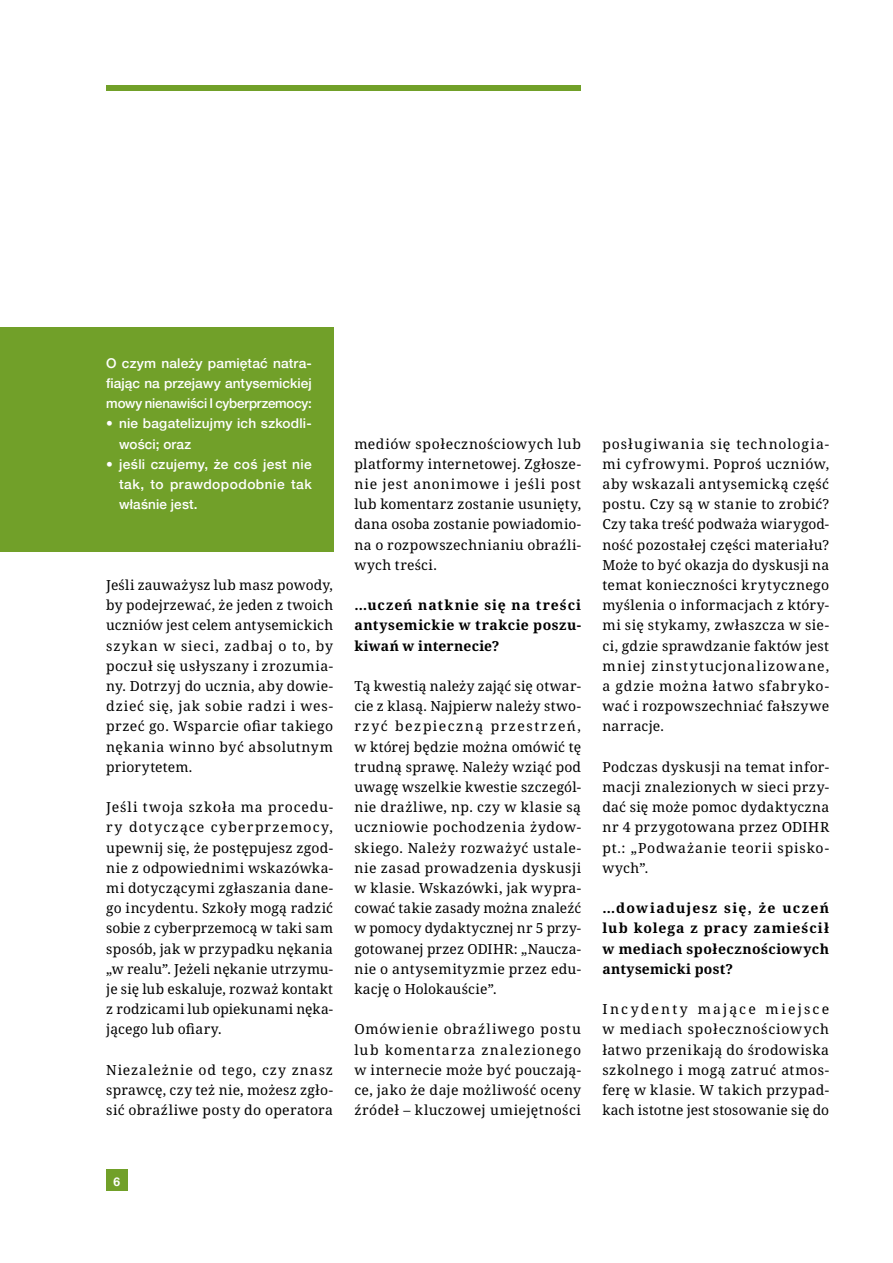
<style>
.page{position:relative;width:893px;height:1263px;background:#fff}
.page>*{position:absolute;margin:0;border:0;box-sizing:border-box;transform-origin:0 0}
.t1{font:13.8px/20.2px "Noto Serif";letter-spacing:.025em;color:#000;text-align:justify}
.t2{font:700 13.8px/20.2px "Noto Serif";letter-spacing:.035em;color:#000;text-align:justify}
.t3{font:500 13.5px/20.2px "Helvetica Neue";letter-spacing:.015em;color:#fff;text-align:justify}
.t4{font:700 12px "Helvetica Neue";color:#fff}
</style>
<div class="page">
<div style="left:106px;top:1169px;width:22px;height:22px;background:#71a029"></div>
<div style="left:106px;top:85px;width:475px;height:5px;background:#71a029"></div>
<div style="left:0;top:327px;width:333px;height:225px;background:#71a029"></div>
<p class="t3" style="left:106px;top:352px;width:207px">O czym należy pamiętać natra&shy;fiając na przejawy antysemickiej mowy nienawiści I cyberprzemocy:</p>
<p class="t3" style="left:119px;top:412px;width:194px;text-indent:-13px">• nie bagatelizujmy ich szkodli&shy;wości; oraz</p>
<p class="t3" style="left:119px;top:453px;width:194px;text-indent:-13px">• jeśli czujemy, że coś jest nie tak, to prawdopodobnie tak właśnie jest.</p>
<p class="t1" style="left:106px;top:575px;width:228px">Jeśli zauważysz lub masz powody, by podejrzewać, że jeden z twoich uczniów jest celem antysemickich szykan w sieci, zadbaj o to, by poczuł się usłyszany i zrozumia&shy;ny. Dotrzyj do ucznia, aby dowie&shy;dzieć się, jak sobie radzi i wes&shy;przeć go. Wsparcie ofiar takiego nękania winno być absolutnym priorytetem.</p>
<p class="t1" style="left:106px;top:797px;width:228px">Jeśli twoja szkoła ma procedu&shy;ry dotyczące cyberprzemocy, upewnij się, że postępujesz zgod&shy;nie z odpowiednimi wskazówka&shy;mi dotyczącymi zgłaszania dane&shy;go incydentu. Szkoły mogą radzić sobie z cyberprzemocą w taki sam sposób, jak w przypadku nękania „w realu”. Jeżeli nękanie utrzymu&shy;je się lub eskaluje, rozważ kontakt z rodzicami lub opiekunami nęka&shy;jącego lub ofiary.</p>
<p class="t1" style="left:106px;top:1060px;width:228px">Niezależnie od tego, czy znasz sprawcę, czy też nie, możesz zgło&shy;sić obraźliwe posty do operatora</p>
<p class="t1" style="left:354px;top:434px;width:228px">mediów społecznościowych lub platformy internetowej. Zgłosze&shy;nie jest anonimowe i jeśli post lub komentarz zostanie usunięty, dana osoba zostanie powiadomio&shy;na o rozpowszechnianiu obraźli&shy;wych treści.</p>
<p class="t2" style="left:354px;top:595px;width:228px">…uczeń natknie się na treści antysemickie w trakcie poszu&shy;kiwań w internecie?</p>
<p class="t1" style="left:354px;top:676px;width:228px">Tą kwestią należy zająć się otwar&shy;cie z klasą. Najpierw należy stwo&shy;rzyć bezpieczną przestrzeń, w której będzie można omówić tę trudną sprawę. Należy wziąć pod uwagę wszelkie kwestie szczegól&shy;nie drażliwe, np. czy w klasie są uczniowie pochodzenia żydow&shy;skiego. Należy rozważyć ustale&shy;nie zasad prowadzenia dyskusji w klasie. Wskazówki, jak wypra&shy;cować takie zasady można znaleźć w pomocy dydaktycznej nr 5 przy&shy;gotowanej przez ODIHR: „Naucza&shy;nie o antysemityzmie przez edu&shy;kację o Holokauście”.</p>
<p class="t1" style="left:354px;top:1020px;width:228px">Omówienie obraźliwego postu lub komentarza znalezionego w internecie może być pouczają&shy;ce, jako że daje możliwość oceny źródeł – kluczowej umiejętności</p>
<p class="t1" style="left:602px;top:434px;width:228px">posługiwania się technologia&shy;mi cyfrowymi. Poproś uczniów, aby wskazali antysemicką część postu. Czy są w stanie to zrobić?<br>Czy taka treść podważa wiarygod&shy;ność pozostałej części materiału?<br>Może to być okazja do dyskusji na temat konieczności krytycznego myślenia o informacjach z który&shy;mi się stykamy, zwłaszcza w sie&shy;ci, gdzie sprawdzanie faktów jest mniej zinstytucjonalizowane, a gdzie można łatwo sfabryko&shy;wać i rozpowszechniać fałszywe narracje.</p>
<p class="t1" style="left:602px;top:757px;width:228px">Podczas dyskusji na temat infor&shy;macji znalezionych w sieci przy&shy;dać się może pomoc dydaktyczna nr 4 przygotowana przez ODIHR pt.: „Podważanie teorii spisko&shy;wych”.</p>
<p class="t2" style="left:602px;top:898px;width:228px">…dowiadujesz się, że uczeń lub kolega z pracy zamieścił w mediach społecznościowych antysemicki post?</p>
<p class="t1" style="left:602px;top:999px;width:228px">Incydenty mające miejsce w mediach społecznościowych łatwo przenikają do środowiska szkolnego i mogą zatruć atmos&shy;ferę w klasie. W takich przypad&shy;kach istotne jest stosowanie się do</p>
<p class="t4" style="left:114px;top:1172px;width:8px">6</p>
</div>
